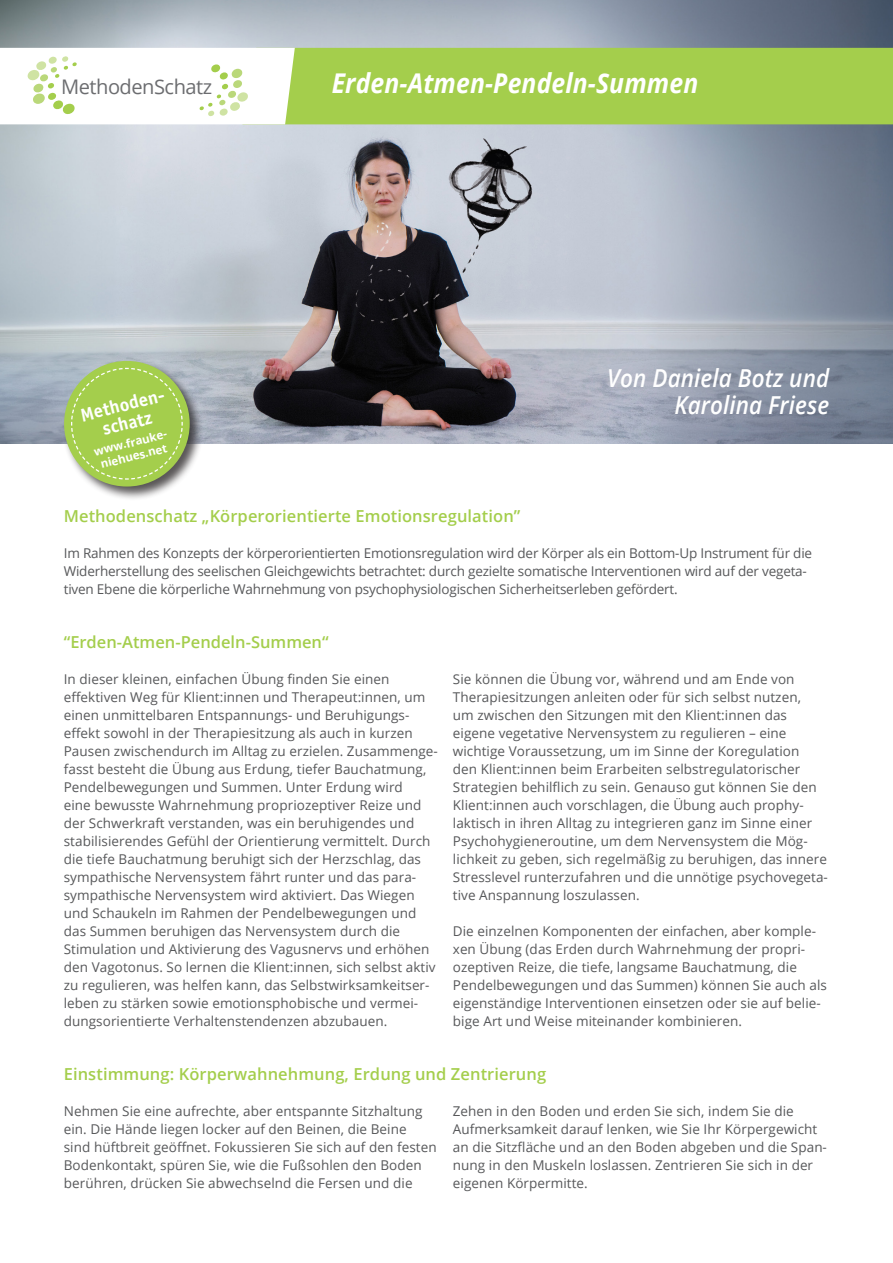
<style>
.page{position:relative;width:893px;height:1263px;background:#fff}
.page>*{position:absolute;margin:0;border:0;box-sizing:border-box;transform-origin:0 0}
.t1{font:italic 700 27.15px "Open Sans";letter-spacing:.005em;color:#fff;scale:.91 1}
.t2{font:italic 600 24.75px/27px "Open Sans";letter-spacing:.005em;color:#fff;text-align:right;scale:.91 1}
.t3{font:20.1px "Open Sans";letter-spacing:-.025em;color:#6c6d70}
.t4{font:700 18.75px/18.8px "Officina Sans Std";color:#fff;text-align:center}
.t5{font:600 16.5px "Open Sans";letter-spacing:.005em;color:#a4ce4c}
.t6{font:13.5px/18px "Open Sans";letter-spacing:.005em;color:#57585a}
.t7{font:13.5px/18px "Open Sans";letter-spacing:-.015em;color:#57585a}
.t8{font:700 11.55px "Open Sans";color:#fff}
</style>
<div class="page">
<img style="left:0;top:0;width:893px;height:443px">
<div style="left:62px;top:359px;width:142px;height:141px;background:#231f20;opacity:.75"></div>
<div style="left:64px;top:361px;width:126px;height:125px;background:#a4ce4c;border-radius:50%"></div>
<svg style="left:70px;top:367px;width:113px;height:113px"></svg>
<div style="left:295px;top:48px;width:598px;height:76px;background:#a4ce4c"></div>
<svg style="left:0;top:48px;width:295px;height:76px"></svg>
<p class="t3" style="left:61px;top:73px;width:153px">MethodenSchatz</p>
<p class="t4" style="left:79px;top:406px;width:90px;rotate:-14deg">Methoden&shy;schatz</p>
<p class="t8" style="left:92px;top:444px;width:78px;rotate:-14deg">www.frauke-</p>
<p class="t8" style="left:99px;top:456px;width:70px;rotate:-14deg">niehues.net</p>
<p class="t1" style="left:332px;top:64px;width:404px">Erden-Atmen-Pendeln-Summen</p>
<p class="t2" style="left:607px;top:364px;width:245px">Von Daniela Botz und<br>Karolina Friese</p>
<p class="t5" style="left:64px;top:505px;width:458px">Methodenschatz „Körperorientierte Emotionsregulation”</p>
<p class="t7" style="left:64px;top:544px;width:750px">Im Rahmen des Konzepts der körperorientierten Emotionsregulation wird der Körper als ein Bottom-Up Instrument für die<br>Widerherstellung des seelischen Gleichgewichts betrachtet: durch gezielte somatische Interventionen wird auf der vegeta&shy;tiven Ebene die körperliche Wahrnehmung von psychophysiologischen Sicherheitserleben gefördert.</p>
<p class="t5" style="left:64px;top:631px;width:266px">“Erden-Atmen-Pendeln-Summen“</p>
<p class="t6" style="left:64px;top:670px;width:376px">In dieser kleinen, einfachen Übung finden Sie einen effektiven Weg für Klient:innen und Therapeut:innen, um einen unmittelbaren Entspannungs- und Beruhigungs&shy;effekt sowohl in der Therapiesitzung als auch in kurzen Pausen zwischendurch im Alltag zu erzielen. Zusammenge&shy;fasst besteht die Übung aus Erdung, tiefer Bauchatmung, Pendelbewegungen und Summen. Unter Erdung wird<br>eine bewusste Wahrnehmung propriozeptiver Reize und der Schwerkraft verstanden, was ein beruhigendes und stabilisierendes Gefühl der Orientierung vermittelt. Durch die tiefe Bauchatmung beruhigt sich der Herzschlag, das sympathische Nervensystem fährt runter und das para&shy;sympathische Nervensystem wird aktiviert. Das Wiegen und Schaukeln im Rahmen der Pendelbewegungen und das Summen beruhigen das Nervensystem durch die Stimulation und Aktivierung des Vagusnervs und erhöhen den Vagotonus. So lernen die Klient:innen, sich selbst aktiv zu regulieren, was helfen kann, das Selbstwirksamkeitser&shy;leben zu stärken sowie emotionsphobische und vermei&shy;dungsorientierte Verhaltenstendenzen abzubauen.</p>
<p class="t6" style="left:453px;top:670px;width:377px">Sie können die Übung vor, während und am Ende von Therapiesitzungen anleiten oder für sich selbst nutzen,<br>um zwischen den Sitzungen mit den Klient:innen das eigene vegetative Nervensystem zu regulieren – eine wichtige Voraussetzung, um im Sinne der Koregulation<br>den Klient:innen beim Erarbeiten selbstregulatorischer Strategien behilflich zu sein. Genauso gut können Sie den Klient:innen auch vorschlagen, die Übung auch prophy&shy;laktisch in ihren Alltag zu integrieren ganz im Sinne einer Psychohygieneroutine, um dem Nervensystem die Mög&shy;lichkeit zu geben, sich regelmäßig zu beruhigen, das innere Stresslevel runterzufahren und die unnötige psychovegeta&shy;tive Anspannung loszulassen.</p>
<p class="t6" style="left:453px;top:922px;width:376px">Die einzelnen Komponenten der einfachen, aber komple&shy;xen Übung (das Erden durch Wahrnehmung der propri&shy;ozeptiven Reize, die tiefe, langsame Bauchatmung, die Pendelbewegungen und das Summen) können Sie auch als eigenständige Interventionen einsetzen oder sie auf belie&shy;bige Art und Weise miteinander kombinieren.</p>
<p class="t5" style="left:64px;top:1063px;width:484px">Einstimmung: Körperwahnehmung, Erdung und Zentrierung</p>
<p class="t6" style="left:64px;top:1102px;width:374px">Nehmen Sie eine aufrechte, aber entspannte Sitzhaltung ein. Die Hände liegen locker auf den Beinen, die Beine sind hüftbreit geöffnet. Fokussieren Sie sich auf den festen Bodenkontakt, spüren Sie, wie die Fußsohlen den Boden berühren, drücken Sie abwechselnd die Fersen und die</p>
<p class="t6" style="left:453px;top:1102px;width:376px">Zehen in den Boden und erden Sie sich, indem Sie die Aufmerksamkeit darauf lenken, wie Sie Ihr Körpergewicht an die Sitzfläche und an den Boden abgeben und die Span&shy;nung in den Muskeln loslassen. Zentrieren Sie sich in der eigenen Körpermitte.</p>
</div>
